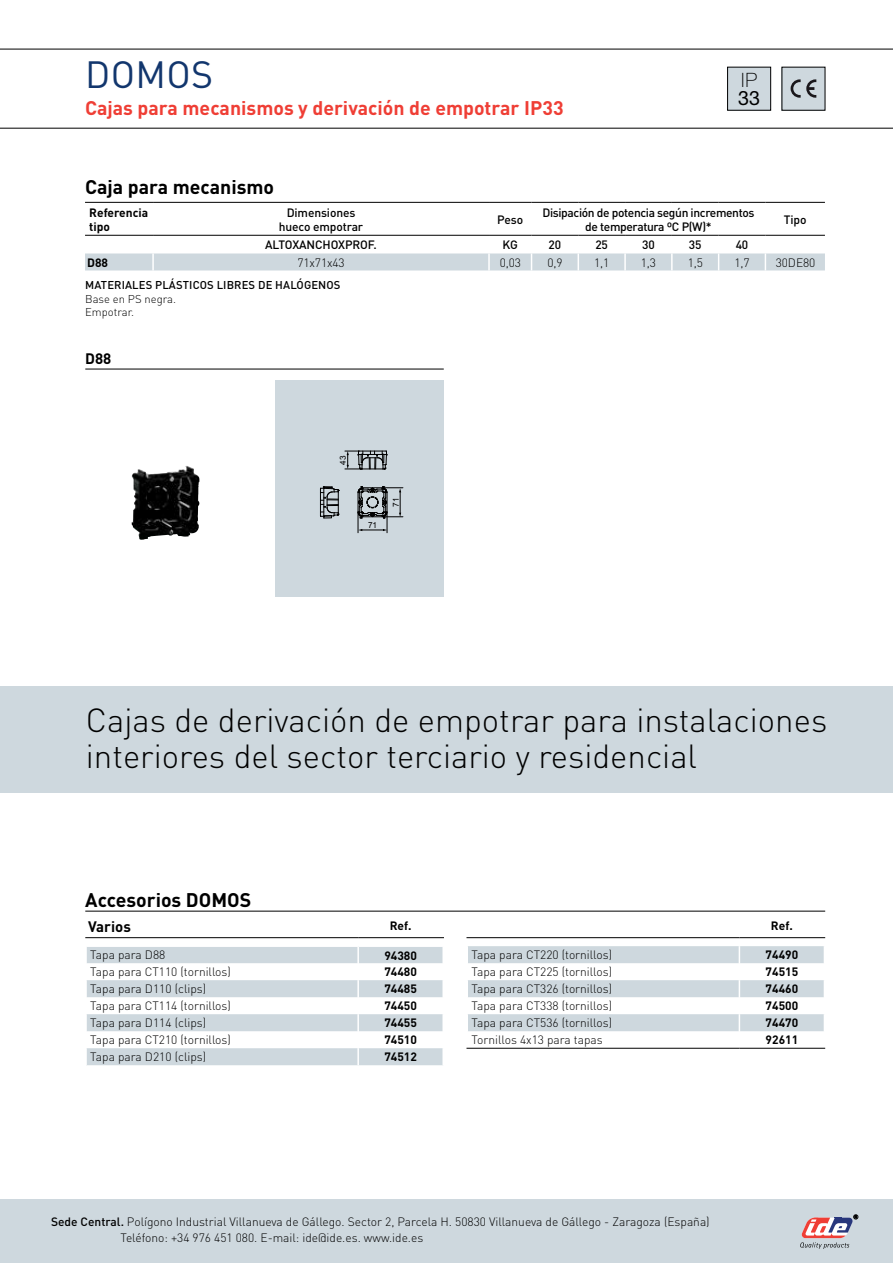
<style>
.page{position:relative;width:893px;height:1263px;background:#fff}
.page>*{position:absolute;margin:0;border:0;box-sizing:border-box;transform-origin:0 0}
.t1{font:37.5px "DIN Pro";letter-spacing:.01em;color:#12366d}
.t2{font:300 33px/36px "DIN Pro";color:#000}
.t3{font:100 19.8px "Helvetica Neue LT Pro";color:#000}
.t4{font:19.8px "Helvetica Neue LT Pro";color:#000}
.t5{font:700 19.5px "DIN Pro";color:#ef3e35}
.t6{font:700 19.5px "DIN Pro";color:#000}
.t7{font:700 15px "DIN Pro";color:#000}
.t8{font:300 12px/15.6px "DIN Pro";color:#000}
.t9{font:700 12px/14.4px "DIN Pro";color:#000}
.t10{font:500 12px/14.4px "DIN Pro";letter-spacing:-.03em;color:#000;text-align:center}
.t11{font:500 12px/14.4px "DIN Pro";letter-spacing:-.01em;color:#000;text-align:center}
.t12{font:500 11.25px "DIN Pro";letter-spacing:.01em;color:#000}
.t13{font:300 11.25px/13.5px "DIN Pro";color:#000}
.t14{font:8.25px "Arial";color:#000}
.s1{font-weight:500}
</style>
<div class="page">
<div style="left:0;top:1199px;width:893px;height:64px;background:#ced8de"></div>
<svg style="left:800px;top:1214px;width:58px;height:35px"></svg>
<hr style="left:0;top:128px;width:893px;height:1px;background:#000">
<hr style="left:0;top:49px;width:893px;height:1px;background:#000">
<div style="left:782px;top:67px;width:43px;height:43px;background:#ced8de"></div>
<svg style="left:791px;top:79px;width:25px;height:19px"></svg>
<div style="left:728px;top:67px;width:43px;height:43px;background:#ced8de"></div>
<div style="left:727px;top:67px;width:44px;height:43px;border:1px solid #000"></div>
<svg style="left:85px;top:938px;width:359px;height:127px"></svg>
<hr style="left:85px;top:937px;width:273px;height:1px;background:#000">
<hr style="left:358px;top:937px;width:86px;height:1px;background:#000">
<svg style="left:466px;top:938px;width:359px;height:110px"></svg>
<hr style="left:466px;top:1048px;width:273px;height:1px;background:#000">
<hr style="left:739px;top:1048px;width:86px;height:1px;background:#000">
<hr style="left:466px;top:937px;width:273px;height:1px;background:#000">
<hr style="left:739px;top:937px;width:86px;height:1px;background:#000">
<hr style="left:85px;top:911px;width:740px;height:1px;background:#000">
<hr style="left:85px;top:202px;width:68px;height:1px;background:#000">
<hr style="left:489px;top:202px;width:42px;height:1px;background:#000">
<hr style="left:531px;top:202px;width:47px;height:1px;background:#000">
<hr style="left:578px;top:202px;width:47px;height:1px;background:#000">
<hr style="left:625px;top:202px;width:47px;height:1px;background:#000">
<hr style="left:672px;top:202px;width:47px;height:1px;background:#000">
<hr style="left:719px;top:202px;width:46px;height:1px;background:#000">
<hr style="left:765px;top:202px;width:60px;height:1px;background:#000">
<hr style="left:153px;top:202px;width:336px;height:1px;background:#000">
<svg style="left:85px;top:235px;width:740px;height:35px"></svg>
<div style="left:276px;top:381px;width:168px;height:216px;background:#ced8de"></div>
<hr style="left:85px;top:369px;width:359px;height:1px;background:#000">
<svg style="left:320px;top:486px;width:19px;height:33px"></svg>
<svg style="left:357px;top:486px;width:46px;height:47px"></svg>
<svg style="left:345px;top:450px;width:43px;height:20px"></svg>
<img style="left:131px;top:466px;width:68px;height:74px">
<div style="left:0;top:686px;width:893px;height:106px;background:#ced8de"></div>
<h1 class="t1" style="left:85px;top:49px;width:130px">DOMOS</h1>
<h3 class="t5" style="left:85px;top:95px;width:480px">Cajas para mecanismos y derivación de empotrar ip33</h3>
<h3 class="t3" style="left:741px;top:68px;width:17px">IP</h3>
<h3 class="t4" style="left:738px;top:86px;width:24px">33</h3>
<h3 class="t6" style="left:85px;top:174px;width:191px">Caja para mecanismo</h3>
<p class="t9" style="left:89px;top:205px;width:60px">Referencia tipo</p>
<p class="t11" style="left:279px;top:205px;width:86px">Dimensiones hueco empotrar</p>
<p class="t10" style="left:497px;top:212px;width:27px">Peso</p>
<p class="t10" style="left:542px;top:205px;width:214px">Disipación de potencia según incrementos de temperatura ºC P(W)*</p>
<p class="t10" style="left:784px;top:212px;width:24px">Tipo</p>
<p class="t11" style="left:265px;top:237px;width:88px">altoxanchoxprof</p>
<p class="t10" style="left:373px;top:237px;width:5px">.</p>
<p class="t10" style="left:503px;top:237px;width:17px">KG</p>
<p class="t10" style="left:549px;top:237px;width:14px">20</p>
<p class="t10" style="left:595px;top:237px;width:14px">25</p>
<p class="t10" style="left:642px;top:237px;width:14px">30</p>
<p class="t10" style="left:689px;top:237px;width:14px">35</p>
<p class="t10" style="left:736px;top:237px;width:14px">40</p>
<p class="t9" style="left:87px;top:255px;width:22px">D88</p>
<p class="t8" style="left:297px;top:254px;width:49px">71x71x43</p>
<p class="t8" style="left:500px;top:254px;width:23px">0,03</p>
<p class="t8" style="left:547px;top:254px;width:17px">0,9</p>
<p class="t8" style="left:594px;top:254px;width:17px">1,1</p>
<p class="t8" style="left:641px;top:254px;width:17px">1,3</p>
<p class="t8" style="left:688px;top:254px;width:17px">1,5</p>
<p class="t8" style="left:734px;top:254px;width:17px">1,7</p>
<p class="t8" style="left:776px;top:254px;width:41px">30DE80</p>
<p class="t12" style="left:85px;top:278px;width:99px">MATERIALES plásticos</p>
<p class="t12" style="left:217px;top:278px;width:67px">LIBRES DE HAL</p>
<p class="t12" style="left:297px;top:278px;width:45px">ÓGENOS</p>
<p class="t13" style="left:85px;top:291px;width:92px">Base en PS negra.<br>Empotrar.</p>
<p class="t7" style="left:85px;top:349px;width:28px">D88</p>
<p class="t14" style="left:337px;top:464px;width:11px;rotate:-90deg">43</p>
<p class="t14" style="left:368px;top:520px;width:11px">71</p>
<p class="t14" style="left:390px;top:507px;width:11px;rotate:-90deg">71</p>
<h2 class="t2" style="left:86px;top:701px;width:743px">Cajas de derivación de empotrar para instalaciones interiores del sector terciario y residencial</h2>
<h3 class="t6" style="left:85px;top:886px;width:167px">Accesorios DOMOS</h3>
<p class="t7" style="left:88px;top:916px;width:44px">Varios</p>
<p class="t9" style="left:390px;top:918px;width:23px">Ref.</p>
<p class="t8" style="left:90px;top:947px;width:77px">Tapa para D88</p>
<p class="t9" style="left:384px;top:948px;width:34px">94380</p>
<p class="t8" style="left:90px;top:964px;width:142px">Tapa para CT110 (tornillos)</p>
<p class="t9" style="left:384px;top:964px;width:34px">74480</p>
<p class="t8" style="left:90px;top:981px;width:117px">Tapa para D110 (clips)</p>
<p class="t9" style="left:384px;top:981px;width:34px">74485</p>
<p class="t8" style="left:90px;top:998px;width:142px">Tapa para CT114 (tornillos)</p>
<p class="t9" style="left:384px;top:998px;width:34px">74450</p>
<p class="t8" style="left:90px;top:1015px;width:117px">Tapa para D114 (clips)</p>
<p class="t9" style="left:384px;top:1015px;width:34px">74455</p>
<p class="t8" style="left:90px;top:1032px;width:142px">Tapa para CT210 (tornillos)</p>
<p class="t9" style="left:384px;top:1032px;width:34px">74510</p>
<p class="t8" style="left:90px;top:1049px;width:117px">Tapa para D210 (clips)</p>
<p class="t9" style="left:384px;top:1049px;width:34px">74512</p>
<p class="t9" style="left:771px;top:918px;width:23px">Ref.</p>
<p class="t8" style="left:471px;top:947px;width:142px">Tapa para CT220 (tornillos)</p>
<p class="t9" style="left:766px;top:947px;width:34px">74490</p>
<p class="t8" style="left:471px;top:964px;width:142px">Tapa para CT225 (tornillos)</p>
<p class="t9" style="left:766px;top:964px;width:34px">74515</p>
<p class="t8" style="left:471px;top:981px;width:142px">Tapa para CT326 (tornillos)</p>
<p class="t9" style="left:766px;top:981px;width:34px">74460</p>
<p class="t8" style="left:471px;top:998px;width:142px">Tapa para CT338 (tornillos)</p>
<p class="t9" style="left:766px;top:998px;width:34px">74500</p>
<p class="t8" style="left:471px;top:1015px;width:142px">Tapa para CT536 (tornillos)</p>
<p class="t9" style="left:766px;top:1015px;width:34px">74470</p>
<p class="t8" style="left:471px;top:1032px;width:133px">Tornillos 4x13 para tapas</p>
<p class="t9" style="left:766px;top:1032px;width:34px">92611</p>
<p class="t8" style="left:120px;top:1213px;width:591px;text-indent:-69px"><span class="s1">Sede Central.</span> Polígono Industrial Villanueva de Gállego. Sector 2, Parcela H. 50830 Villanueva de Gállego - Zaragoza (España)<br>Teléfono: +34 976 451 080. E-mail: ide@ide.es. www.ide.es</p>
</div>
